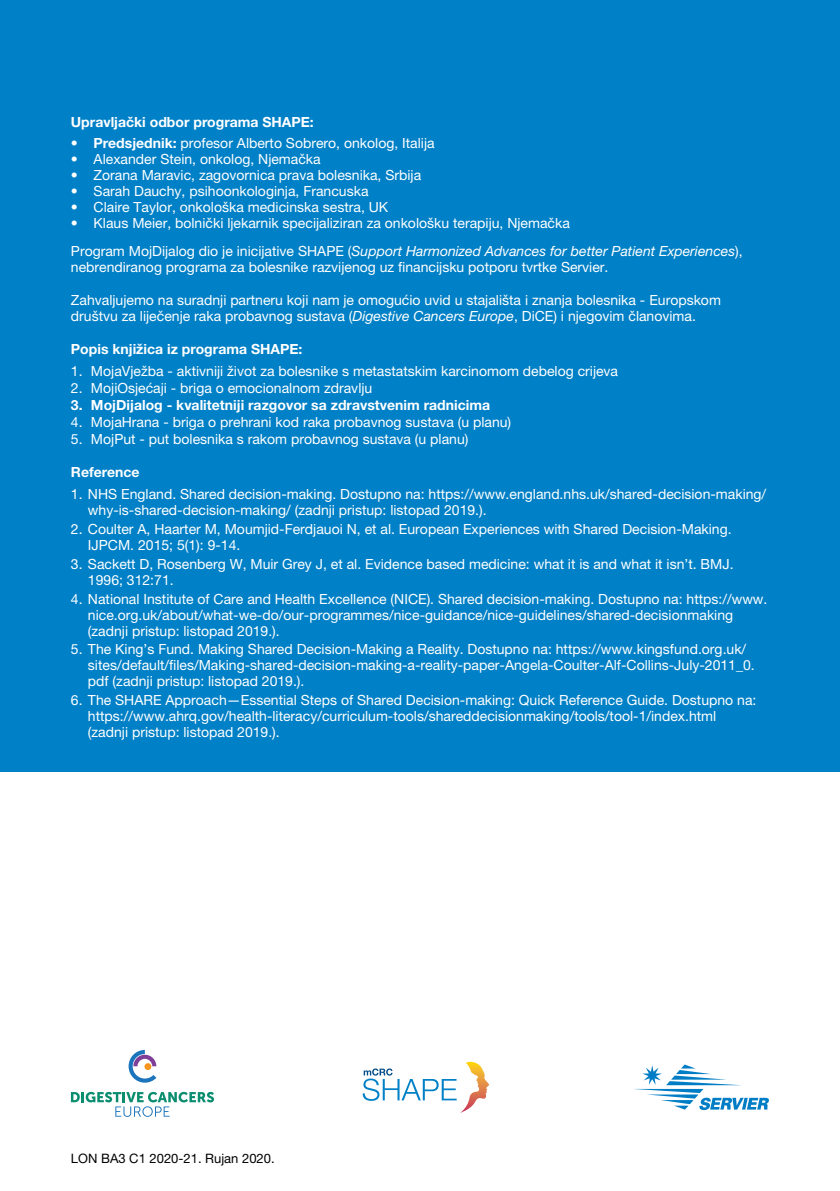
<style>
.page{position:relative;width:840px;height:1191px;background:#fff}
.page>*{position:absolute;margin:0;border:0;box-sizing:border-box;transform-origin:0 0}
.t1{font:14px/16px "Helvetica Neue LT Pro";color:#fff}
.t2{font:700 14px "Helvetica Neue LT Pro";color:#fff}
.t3{font:13px "Helvetica Neue LT Pro";color:#000}
.s1{font-weight:700}
.s2{font-style:italic}
</style>
<div class="page">
<div style="left:0;top:0;width:839px;height:771px;background:#0080c6"></div>
<svg style="left:634px;top:1064px;width:134px;height:46px"></svg>
<svg style="left:362px;top:1061px;width:127px;height:52px"></svg>
<svg style="left:128px;top:1050px;width:28px;height:32px"></svg>
<div style="left:144px;top:1063px;width:7px;height:7px;background:#f7941e;border-radius:50%"></div>
<svg style="left:71px;top:1091px;width:143px;height:25px"></svg>
<p class="t2" style="left:71px;top:113px;width:244px">Upravljački odbor programa SHAPE:</p>
<p class="t1" style="left:71px;top:135px;width:365px"><span class="s1">• Predsjednik:</span> profesor Alberto Sobrero, onkolog, Italija</p>
<p class="t1" style="left:71px;top:151px;width:251px">• Alexander Stein, onkolog, Njemačka</p>
<p class="t1" style="left:71px;top:167px;width:351px">• Zorana Maravic, zagovornica prava bolesnika, Srbija</p>
<p class="t1" style="left:71px;top:183px;width:299px">• Sarah Dauchy, psihoonkologinja, Francuska</p>
<p class="t1" style="left:71px;top:199px;width:318px">• Claire Taylor, onkološka medicinska sestra, UK</p>
<p class="t1" style="left:71px;top:209px;width:672px;line-height:27.4px">• Klaus Meier, bolnički ljekarnik specijaliziran za onkološku terapiju, Njemačka<br>Program MojDijalog dio je inicijative SHAPE (<span class="s2">Support Harmonized Advances for better Patient Experiences</span>),</p>
<p class="t1" style="left:71px;top:258px;width:538px">nebrendiranog programa za bolesnike razvijenog uz financijsku potporu tvrtke Servier.</p>
<p class="t1" style="left:71px;top:291px;width:651px">Zahvaljujemo na suradnji partneru koji nam je omogućio uvid u stajališta i znanja bolesnika - Europskom društvu za liječenje raka probavnog sustava (<span class="s2">Digestive Cancers Europe</span>, DiCE) i njegovim članovima.</p>
<p class="t2" style="left:71px;top:340px;width:233px">Popis knjižica iz programa SHAPE:</p>
<p class="t1" style="left:71px;top:363px;width:548px">1. MojaVježba - aktivniji život za bolesnike s metastatskim karcinomom debelog crijeva</p>
<p class="t1" style="left:71px;top:380px;width:303px">2. MojiOsjećaji - briga o emocionalnom zdravlju</p>
<p class="t2" style="left:71px;top:396px;width:420px">3. MojDijalog - kvalitetniji razgovor sa zdravstvenim radnicima</p>
<p class="t1" style="left:71px;top:414px;width:441px">4. MojaHrana - briga o prehrani kod raka probavnog sustava (u planu)</p>
<p class="t1" style="left:71px;top:431px;width:399px">5. MojPut - put bolesnika s rakom probavnog sustava (u planu)</p>
<p class="t2" style="left:71px;top:463px;width:70px">Reference</p>
<p class="t1" style="left:88px;top:486px;width:679px;text-indent:-17px">1. NHS England. Shared decision-making. Dostupno na: https://www.england.nhs.uk/shared-decision-making/ why-is-shared-decision-making/ (zadnji pristup: listopad 2019.).</p>
<p class="t1" style="left:88px;top:521px;width:645px;text-indent:-17px">2. Coulter A, Haarter M, Moumjid-Ferdjauoi N, et al. European Experiences with Shared Decision-Making.<br>IJPCM. 2015; 5(1): 9-14.</p>
<p class="t1" style="left:88px;top:555px;width:646px;text-indent:-17px">3. Sackett D, Rosenberg W, Muir Grey J, et al. Evidence based medicine: what it is and what it isn’t. BMJ.<br>1996; 312:71.</p>
<p class="t1" style="left:88px;top:590px;width:680px;text-indent:-17px">4. National Institute of Care and Health Excellence (NICE). Shared decision-making. Dostupno na: https://www. nice.org.uk/about/what-we-do/our-programmes/nice-guidance/nice-guidelines/shared-decisionmaking (zadnji pristup: listopad 2019.).</p>
<p class="t1" style="left:88px;top:641px;width:668px;text-indent:-17px">5. The King’s Fund. Making Shared Decision-Making a Reality. Dostupno na: https://www.kingsfund.org.uk/ sites/default/files/Making-shared-decision-making-a-reality-paper-Angela-Coulter-Alf-Collins-July-2011_0. pdf (zadnji pristup: listopad 2019.).</p>
<p class="t1" style="left:88px;top:692px;width:669px;text-indent:-17px">6. The SHARE Approach—Essential Steps of Shared Decision-making: Quick Reference Guide. Dostupno na: https://www.ahrq.gov/health-literacy/curriculum-tools/shareddecisionmaking/tools/tool-1/index.html (zadnji pristup: listopad 2019.).</p>
<p class="t3" style="left:71px;top:1150px;width:205px">LON BA3 C1 2020-21. Rujan 2020.</p>
</div>
